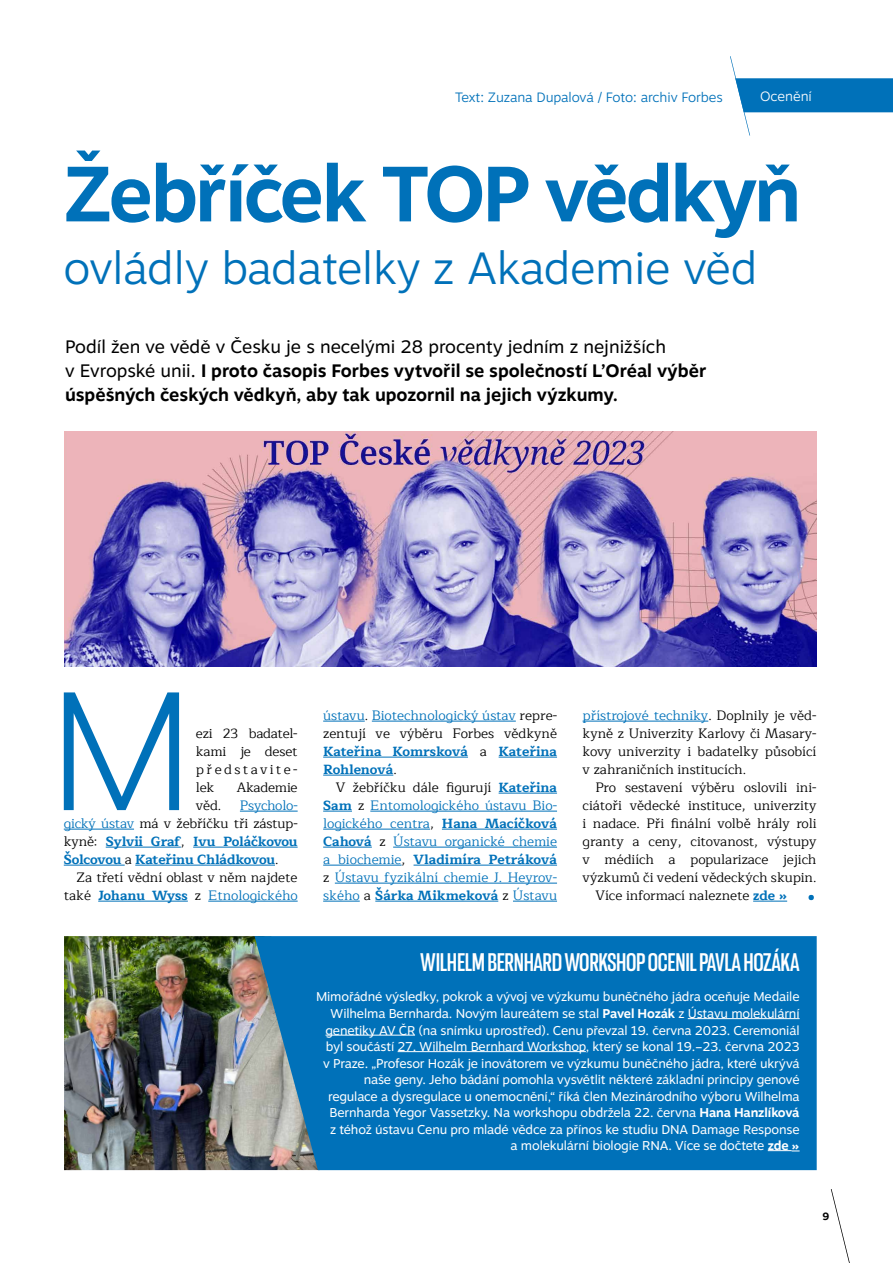
<style>
.page{position:relative;width:893px;height:1263px;background:#fff}
.page>*{position:absolute;margin:0;border:0;box-sizing:border-box;transform-origin:0 0}
.t1{font:100 168px "Motiva Sans";color:#0071b9}
.t2{font:700 78px "Motiva Sans";letter-spacing:-.04em;color:#0071b9}
.t3{font:300 45px "Motiva Sans";letter-spacing:-.01em;color:#0071b9}
.t4{font:700 condensed 27px "Resolve";letter-spacing:-.01em;color:#fff}
.t5{font:700 18px/24px "Motiva Sans";color:#000}
.t6{font:13.5px/18px "Maitree";color:#000;text-align:justify}
.t7{font:13.5px/18px "Maitree";color:#0071b9;text-align:justify}
.t8{font:700 13.5px/18px "Maitree";letter-spacing:-.01em;color:#0071b9;text-align:justify}
.t9{font:300 13.5px "Motiva Sans";letter-spacing:-.005em;color:#0071b9}
.t10{font:300 13.5px "Motiva Sans";color:#fff}
.t11{font:12.75px/16.5px "Motiva Sans";letter-spacing:-.01em;color:#fff;text-align:right}
.t12{font:700 10.5px "Motiva Sans";color:#000}
.s1{font-weight:400}
.s2{font-weight:400;color:#000}
.s3{font-weight:700;color:#0071b9}
.s4{color:#0071b9}
.s5{color:#000}
.s6{font-weight:700}
.s7{font-family:"Maitree";font-weight:700}
</style>
<div class="page">
<svg style="left:831px;top:1189px;width:19px;height:74px"></svg>
<img style="left:64px;top:936px;width:191px;height:234px">
<div style="left:255px;top:936px;width:562px;height:234px;background:#0071b9"></div>
<hr style="left:688px;top:1018px;width:112px;height:1px;background:#fff">
<hr style="left:325px;top:1035px;width:90px;height:1px;background:#fff">
<hr style="left:398px;top:1051px;width:188px;height:1px;background:#fff">
<svg style="left:768px;top:1150px;width:32px;height:2px"></svg>
<hr style="left:240px;top:811px;width:58px;height:1px;background:#0071b9">
<hr style="left:64px;top:829px;width:70px;height:1px;background:#0071b9">
<hr style="left:106px;top:847px;width:75px;height:1px;background:#0071b9">
<hr style="left:193px;top:847px;width:105px;height:1px;background:#0071b9">
<hr style="left:64px;top:865px;width:61px;height:1px;background:#0071b9">
<hr style="left:135px;top:865px;width:140px;height:1px;background:#0071b9">
<hr style="left:98px;top:901px;width:90px;height:1px;background:#0071b9">
<hr style="left:208px;top:901px;width:90px;height:1px;background:#0071b9">
<hr style="left:323px;top:721px;width:42px;height:1px;background:#0071b9">
<hr style="left:372px;top:721px;width:144px;height:1px;background:#0071b9">
<hr style="left:323px;top:757px;width:145px;height:1px;background:#0071b9">
<hr style="left:499px;top:757px;width:58px;height:1px;background:#0071b9">
<hr style="left:323px;top:775px;width:70px;height:1px;background:#0071b9">
<hr style="left:499px;top:793px;width:58px;height:1px;background:#0071b9">
<svg style="left:323px;top:811px;width:29px;height:1px"></svg>
<hr style="left:370px;top:811px;width:187px;height:1px;background:#0071b9">
<hr style="left:323px;top:829px;width:107px;height:1px;background:#0071b9">
<hr style="left:442px;top:829px;width:115px;height:1px;background:#0071b9">
<hr style="left:323px;top:847px;width:49px;height:1px;background:#0071b9">
<hr style="left:393px;top:847px;width:164px;height:1px;background:#0071b9">
<hr style="left:323px;top:865px;width:79px;height:1px;background:#0071b9">
<hr style="left:414px;top:865px;width:143px;height:1px;background:#0071b9">
<hr style="left:335px;top:883px;width:222px;height:1px;background:#0071b9">
<hr style="left:323px;top:901px;width:37px;height:1px;background:#0071b9">
<hr style="left:375px;top:901px;width:123px;height:1px;background:#0071b9">
<hr style="left:513px;top:901px;width:44px;height:1px;background:#0071b9">
<hr style="left:583px;top:721px;width:125px;height:1px;background:#0071b9">
<hr style="left:753px;top:901px;width:34px;height:1px;background:#0071b9">
<img style="left:64px;top:432px;width:753px;height:234px">
<svg style="left:730px;top:56px;width:163px;height:80px"></svg>
<svg style="left:808px;top:895px;width:6px;height:5px"></svg>
<p class="t9" style="left:455px;top:87px;width:269px">Text: Zuzana Dupalová / Foto: archiv Forbes</p>
<p class="t10" style="left:760px;top:86px;width:53px">Ocenění</p>
<h2 class="t2" style="left:63px;top:136px;width:739px">Žebříček TOP vědkyň</h2>
<h3 class="t3" style="left:63px;top:235px;width:695px">ovládly badatelky z Akademie věd</h3>
<h3 class="t5" style="left:65px;top:334px;width:643px"><span class="s1">Podíl žen ve vědě v Česku je s necelými 28 procenty jedním z nejnižších<br>v Evropské unii.</span> I proto časopis Forbes vytvořil se společností L’Oréal výběr úspěšných českých vědkyň, aby tak upozornil na jejich výzkumy.</h3>
<h1 class="t1" style="left:47px;top:627px;width:150px">M</h1>
<p class="t6" style="left:196px;top:725px;width:103px">ezi 23 badatel&shy;kami je deset představite&shy;lek</p>
<p class="t6" style="left:237px;top:779px;width:62px">Akademie</p>
<p class="t6" style="left:196px;top:797px;width:27px">věd.</p>
<p class="t8" style="left:64px;top:796px;width:235px;text-indent:176px"><span class="s1">Psycholo&shy;gický ústav</span> <span class="s2">má v žebříčku tři zástup&shy;kyně:</span> Sylvii Graf<span class="s2">,</span> Ivu Poláčkovou Šolcovou <span class="s2">a</span> Kateřinu Chládkovou<span class="s2">.</span></p>
<p class="t6" style="left:64px;top:869px;width:235px;text-align:right">Za třetí vědní oblast v něm najdete také <span class="s3">Johanu Wyss</span> z <span class="s4">Etnologického</span></p>
<p class="t6" style="left:323px;top:707px;width:235px"><span class="s4">ústavu</span>. <span class="s4">Biotechnologický ústav</span> repre&shy;zentují ve výběru Forbes vědkyně <span class="s3">Kateřina Komrsková</span> a <span class="s3">Kateřina Rohlenová</span>.</p>
<p class="t7" style="left:323px;top:779px;width:235px;text-indent:13px"><span class="s5">V žebříčku dále figurují</span> <span class="s6">Kateřina Sam</span> <span class="s5">z</span> Entomologického ústavu Bio&shy;logického centra<span class="s5">,</span> <span class="s6">Hana Macíčková Cahová</span> <span class="s5">z</span> Ústavu organické chemie a biochemie<span class="s5">,</span> <span class="s6">Vladimíra Petráková </span><span class="s5">z</span> Ústavu fyzikální chemie J. Heyrov&shy;ského <span class="s5">a</span> <span class="s6">Šárka Mikmeková</span> <span class="s5">z</span> Ústavu</p>
<p class="t6" style="left:583px;top:707px;width:235px"><span class="s4">přístrojové techniky</span>. Doplnily je věd&shy;kyně z Univerzity Karlovy či Masary&shy;kovy univerzity i badatelky působící v zahraničních institucích.</p>
<p class="t6" style="left:595px;top:779px;width:223px">Pro sestavení výběru oslovili ini-</p>
<p class="t6" style="left:583px;top:797px;width:235px">ciátoři vědecké instituce, univerzity</p>
<p class="t6" style="left:583px;top:815px;width:235px">i nadace. Při finální volbě hrály roli</p>
<p class="t6" style="left:583px;top:833px;width:235px">granty a ceny, citovanost, výstupy</p>
<p class="t6" style="left:583px;top:851px;width:235px">v médiích a popularizace jejich</p>
<p class="t6" style="left:583px;top:869px;width:235px">výzkumů či vedení vědeckých skupin.</p>
<p class="t6" style="left:595px;top:887px;width:193px">Více informací naleznete <span class="s3">zde »</span></p>
<h3 class="t4" style="left:420px;top:948px;width:381px">WILHELM BERNHARD WORKSHOP OCENIL PAVLA HOZÁKA</h3>
<p class="t11" style="left:316px;top:988px;width:485px">Mimořádné výsledky, pokrok a vývoj ve výzkumu buněčného jádra oceňuje Medaile Wilhelma Bernharda. Novým laureátem se stal <span class="s6">Pavel Hozák</span> z Ústavu molekulární genetiky AV ČR (na snímku uprostřed). Cenu převzal 19. června 2023. Ceremoniál byl součástí 27. Wilhelm Bernhard Workshop, který se konal 19.–23. června 2023 v Praze. „Profesor Hozák je inovátorem ve výzkumu buněčného jádra, které ukrývá naše geny. Jeho bádání pomohla vysvětlit některé základní principy genové regulace a dysregulace u onemocnění,“ říká člen Mezinárodního výboru Wilhelma Bernharda Yegor Vassetzky. Na workshopu obdržela 22. června <span class="s6">Hana Hanzlíková<br></span>z téhož ústavu Cenu pro mladé vědce za přínos ke studiu DNA Damage Response<br>a molekulární biologie RNA. Více se dočtete <span class="s6">zde</span> <span class="s7">»</span></p>
<p class="t12" style="left:822px;top:1209px;width:8px">9</p>
</div>
